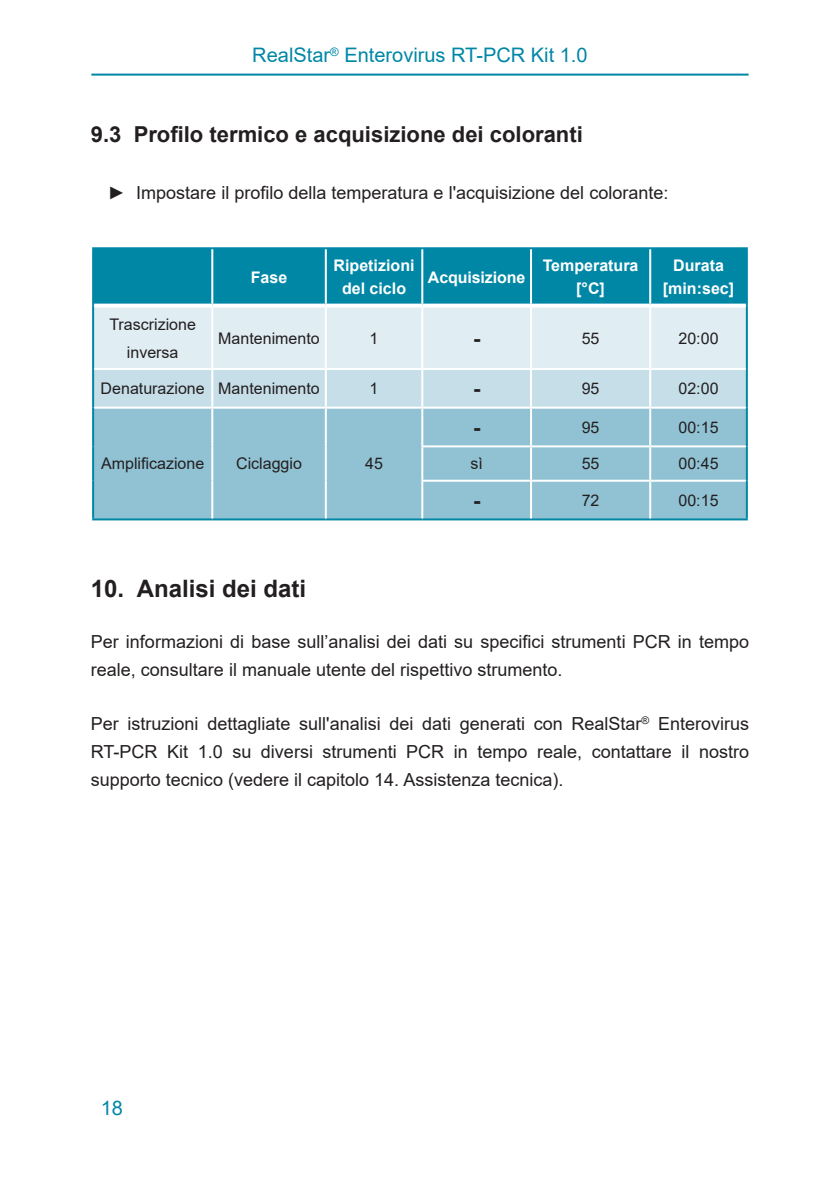
<style>
.page{position:relative;width:840px;height:1191px;background:#fff}
.page>*{position:absolute;margin:0;border:0;box-sizing:border-box;transform-origin:0 0}
.Level_1{font:700 24px "Arial";color:#231f20}
.Level_2{font:700 22px "Arial";color:#231f20}
.Mengentext_zentriert{font:700 22px "Arial";color:#231f20}
.Seitenkopf{font:20px "Arial";color:#0087a6}
.Mengentext{font:18px/28px "Arial";color:#231f20}
.Mengentext_zentriert-2{font:16px/28px "Arial";color:#231f20;text-align:center}
.Kopfzeile{font:700 16px/23px "Arial";color:#fff;text-align:center}
</style>
<div class="page">
<hr style="left:91px;top:74px;width:657px;height:2px;background:#0087a6">
<div style="left:94px;top:249px;width:651px;height:55px;background:#0087a6"></div>
<div style="left:94px;top:308px;width:651px;height:60px;background:#e0edf3"></div>
<div style="left:94px;top:370px;width:651px;height:37px;background:#c6dee8"></div>
<div style="left:94px;top:409px;width:651px;height:109px;background:#91c2d4"></div>
<hr style="left:92px;top:306px;width:2px;height:63px;background:#0087a6">
<hr style="left:92px;top:369px;width:2px;height:39px;background:#0087a6">
<hr style="left:92px;top:408px;width:2px;height:38px;background:#0087a6">
<hr style="left:92px;top:446px;width:2px;height:35px;background:#0087a6">
<hr style="left:92px;top:481px;width:2px;height:37px;background:#0087a6">
<hr style="left:92px;top:518px;width:120px;height:2px;background:#0087a6">
<hr style="left:212px;top:518px;width:113px;height:2px;background:#0087a6">
<hr style="left:325px;top:518px;width:97px;height:2px;background:#0087a6">
<hr style="left:422px;top:518px;width:108px;height:2px;background:#0087a6">
<hr style="left:530px;top:518px;width:119px;height:2px;background:#0087a6">
<hr style="left:649px;top:518px;width:98px;height:2px;background:#0087a6">
<hr style="left:92px;top:247px;width:120px;height:2px;background:#0087a6">
<hr style="left:92px;top:249px;width:2px;height:57px;background:#0087a6">
<hr style="left:212px;top:247px;width:113px;height:2px;background:#0087a6">
<hr style="left:211px;top:249px;width:2px;height:55px;background:#fff">
<hr style="left:325px;top:247px;width:97px;height:2px;background:#0087a6">
<hr style="left:324px;top:249px;width:2px;height:55px;background:#fff">
<hr style="left:422px;top:247px;width:108px;height:2px;background:#0087a6">
<hr style="left:421px;top:249px;width:2px;height:55px;background:#fff">
<hr style="left:530px;top:247px;width:119px;height:2px;background:#0087a6">
<hr style="left:529px;top:249px;width:2px;height:55px;background:#fff">
<hr style="left:649px;top:247px;width:98px;height:2px;background:#0087a6">
<hr style="left:745px;top:249px;width:2px;height:57px;background:#0087a6">
<hr style="left:745px;top:306px;width:2px;height:63px;background:#0087a6">
<hr style="left:745px;top:369px;width:2px;height:39px;background:#0087a6">
<hr style="left:745px;top:408px;width:2px;height:38px;background:#0087a6">
<hr style="left:745px;top:446px;width:2px;height:35px;background:#0087a6">
<hr style="left:745px;top:481px;width:2px;height:37px;background:#0087a6">
<hr style="left:648px;top:249px;width:2px;height:55px;background:#fff">
<hr style="left:211px;top:308px;width:2px;height:60px;background:#fff">
<hr style="left:324px;top:308px;width:2px;height:60px;background:#fff">
<hr style="left:421px;top:308px;width:2px;height:60px;background:#fff">
<hr style="left:529px;top:308px;width:2px;height:60px;background:#fff">
<hr style="left:648px;top:308px;width:2px;height:60px;background:#fff">
<hr style="left:211px;top:370px;width:2px;height:37px;background:#fff">
<hr style="left:324px;top:370px;width:2px;height:37px;background:#fff">
<hr style="left:421px;top:370px;width:2px;height:37px;background:#fff">
<hr style="left:529px;top:370px;width:2px;height:37px;background:#fff">
<hr style="left:648px;top:370px;width:2px;height:37px;background:#fff">
<hr style="left:211px;top:409px;width:2px;height:37px;background:#fff">
<hr style="left:324px;top:409px;width:2px;height:37px;background:#fff">
<hr style="left:421px;top:409px;width:2px;height:36px;background:#fff">
<hr style="left:529px;top:409px;width:2px;height:36px;background:#fff">
<hr style="left:648px;top:409px;width:2px;height:36px;background:#fff">
<hr style="left:211px;top:446px;width:2px;height:35px;background:#fff">
<hr style="left:324px;top:446px;width:2px;height:35px;background:#fff">
<hr style="left:421px;top:445px;width:109px;height:2px;background:#fff">
<hr style="left:421px;top:447px;width:2px;height:33px;background:#fff">
<hr style="left:530px;top:445px;width:119px;height:2px;background:#fff">
<hr style="left:529px;top:447px;width:2px;height:33px;background:#fff">
<hr style="left:649px;top:445px;width:96px;height:2px;background:#fff">
<hr style="left:648px;top:447px;width:2px;height:33px;background:#fff">
<hr style="left:211px;top:481px;width:2px;height:37px;background:#fff">
<hr style="left:324px;top:481px;width:2px;height:37px;background:#fff">
<hr style="left:421px;top:480px;width:109px;height:2px;background:#fff">
<hr style="left:421px;top:482px;width:2px;height:36px;background:#fff">
<hr style="left:530px;top:480px;width:119px;height:2px;background:#fff">
<hr style="left:529px;top:482px;width:2px;height:36px;background:#fff">
<hr style="left:649px;top:480px;width:96px;height:2px;background:#fff">
<hr style="left:648px;top:482px;width:2px;height:36px;background:#fff">
<p class="Seitenkopf" style="left:252px;top:41px;width:337px">RealStar<sup>®</sup> Enterovirus RT-PCR Kit 1.0</p>
<p class="Level_2" style="left:91px;top:119px;width:493px">9.3 Profilo termico e acquisizione dei coloranti</p>
<p class="Mengentext" style="left:108px;top:178px;width:561px">► Impostare il profilo della temperatura e l'acquisizione del colorante:</p>
<p class="Mengentext_zentriert-2" style="left:109px;top:310px;width:88px">Trascrizione inversa</p>
<p class="Kopfzeile" style="left:251px;top:266px;width:38px">Fase</p>
<p class="Kopfzeile" style="left:333px;top:254px;width:82px">Ripetizioni del ciclo</p>
<p class="Kopfzeile" style="left:428px;top:266px;width:99px">Acquisizione</p>
<p class="Kopfzeile" style="left:542px;top:254px;width:97px">Temperatura</p>
<p class="Kopfzeile" style="left:576px;top:277px;width:30px">[°C]</p>
<p class="Kopfzeile" style="left:672px;top:254px;width:52px">Durata</p>
<p class="Kopfzeile" style="left:662px;top:277px;width:73px">[min:sec]</p>
<p class="Mengentext_zentriert-2" style="left:218px;top:324px;width:103px">Mantenimento</p>
<p class="Mengentext_zentriert-2" style="left:369px;top:324px;width:10px">1</p>
<p class="Mengentext_zentriert" style="left:472px;top:322px;width:9px">-</p>
<p class="Mengentext_zentriert-2" style="left:581px;top:324px;width:19px">55</p>
<p class="Mengentext_zentriert-2" style="left:678px;top:324px;width:42px">20:00</p>
<p class="Mengentext_zentriert-2" style="left:101px;top:374px;width:106px">Denaturazione</p>
<p class="Mengentext_zentriert-2" style="left:218px;top:374px;width:103px">Mantenimento</p>
<p class="Mengentext_zentriert-2" style="left:369px;top:374px;width:10px">1</p>
<p class="Mengentext_zentriert" style="left:472px;top:373px;width:9px">-</p>
<p class="Mengentext_zentriert-2" style="left:581px;top:374px;width:19px">95</p>
<p class="Mengentext_zentriert-2" style="left:678px;top:374px;width:42px">02:00</p>
<p class="Mengentext_zentriert-2" style="left:101px;top:449px;width:105px">Amplificazione</p>
<p class="Mengentext_zentriert-2" style="left:236px;top:449px;width:67px">Ciclaggio</p>
<p class="Mengentext_zentriert-2" style="left:365px;top:449px;width:19px">45</p>
<p class="Mengentext_zentriert" style="left:472px;top:412px;width:9px">-</p>
<p class="Mengentext_zentriert-2" style="left:581px;top:413px;width:19px">95</p>
<p class="Mengentext_zentriert-2" style="left:678px;top:413px;width:42px">00:15</p>
<p class="Mengentext_zentriert-2" style="left:470px;top:449px;width:14px">sì</p>
<p class="Mengentext_zentriert-2" style="left:581px;top:449px;width:19px">55</p>
<p class="Mengentext_zentriert-2" style="left:678px;top:449px;width:42px">00:45</p>
<p class="Mengentext_zentriert" style="left:472px;top:485px;width:9px">-</p>
<p class="Mengentext_zentriert-2" style="left:581px;top:486px;width:19px">72</p>
<p class="Mengentext_zentriert-2" style="left:678px;top:486px;width:42px">00:15</p>
<p class="Level_1" style="left:91px;top:572px;width:217px">10. Analisi dei dati</p>
<p class="Mengentext" style="left:91px;top:627px;width:659px">Per informazioni di base sull’analisi dei dati su specifici strumenti PCR in tempo reale, consultare il manuale utente del rispettivo strumento.</p>
<p class="Mengentext" style="left:91px;top:709px;width:659px;text-align:justify">Per istruzioni dettagliate sull'analisi dei dati generati con RealStar<sup>®</sup> Enterovirus RT-PCR Kit 1.0 su diversi strumenti PCR in tempo reale, contattare il nostro supporto tecnico (vedere il capitolo 14. Assistenza tecnica).</p>
<p class="Seitenkopf" style="left:101px;top:1094px;width:24px">18</p>
</div>
